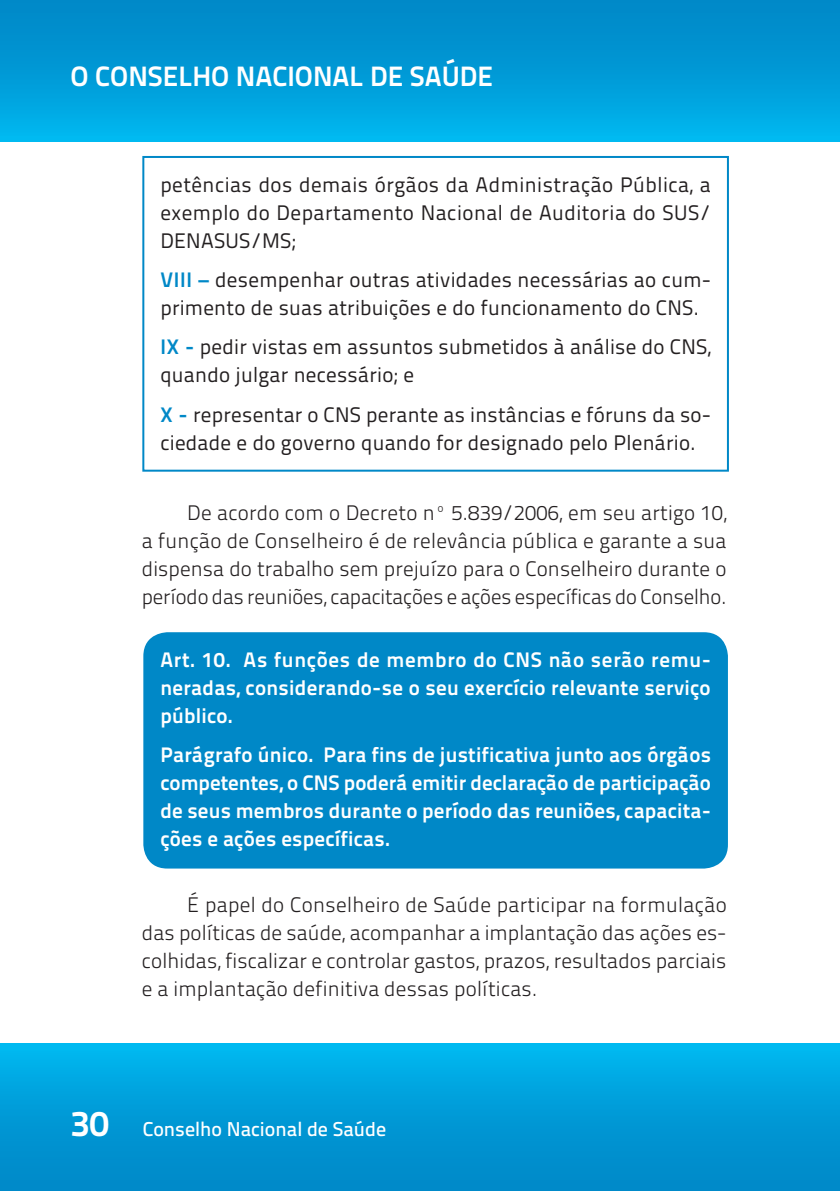
<style>
.page{position:relative;width:840px;height:1191px;background:#fff}
.page>*{position:absolute;margin:0;border:0;box-sizing:border-box;transform-origin:0 0}
.t1{font:700 28px "Titillium Text 22 L";color:#fff}
.texto_corrido{font:300 21px/28px "Titillium Text 22 L";color:#231f20;text-align:justify}
.texto_corrido-2{font:21px/28px "Titillium Text 22 L";letter-spacing:.01em;color:#231f20}
.texto_corrido-3{font:700 21px/28px "Titillium Text 22 L";letter-spacing:.01em;color:#fff;text-align:justify}
.t2{font:500 20px "Titillium Text 22 L";color:#fff}
.s1{font-weight:700;color:#0088c7}
.s2{font-weight:700;font-size:36px}
</style>
<div class="page">
<div style="left:0;top:0;width:839px;height:142px;background:linear-gradient(to bottom,#0083c3,#00b5ed)"></div>
<div style="left:0;top:1043px;width:839px;height:148px;background:linear-gradient(to bottom,#00b6ee,#0084c4)"></div>
<div style="left:142px;top:156px;width:586px;height:315px;border:2px solid #0088c7"></div>
<div style="left:143px;top:632px;width:584px;height:236px;background:#0088c7;border-radius:24px"></div>
<h1 class="t1" style="left:70px;top:54px;width:424px">O CONSELHO NACIONAL DE SAÚDE</h1>
<p class="texto_corrido-2" style="left:160px;top:169px;width:551px;text-align:justify">petências dos demais órgãos da Administração Pública, a exemplo do Departamento Nacional de Auditoria do SUS/ DENASUS/MS;</p>
<p class="texto_corrido-2" style="left:160px;top:264px;width:551px"><span class="s1">VIII –</span> desempenhar outras atividades necessárias ao cum&shy;primento de suas atribuições e do funcionamento do CNS.</p>
<p class="texto_corrido-2" style="left:160px;top:332px;width:552px"><span class="s1">IX -</span> pedir vistas em assuntos submetidos à análise do CNS, quando julgar necessário; e</p>
<p class="texto_corrido-2" style="left:160px;top:399px;width:551px"><span class="s1">X -</span> representar o CNS perante as instâncias e fóruns da so&shy;ciedade e do governo quando for designado pelo Plenário.</p>
<p class="texto_corrido" style="left:142px;top:498px;width:586px;text-indent:45px">De acordo com o Decreto nº 5.839/2006, em seu artigo 10, a função de Conselheiro é de relevância pública e garante a sua dispensa do trabalho sem prejuízo para o Conselheiro durante o período das reuniões, capacitações e ações específicas do Conselho.</p>
<p class="texto_corrido-3" style="left:160px;top:644px;width:551px">Art. 10. As funções de membro do CNS não serão remu&shy;neradas, considerando-se o seu exercício relevante serviço público.</p>
<p class="texto_corrido-3" style="left:160px;top:739px;width:552px">Parágrafo único. Para fins de justificativa junto aos órgãos competentes, o CNS poderá emitir declaração de participação de seus membros durante o período das reuniões, capacita&shy;ções e ações específicas.</p>
<p class="texto_corrido" style="left:142px;top:890px;width:586px;text-indent:45px">É papel do Conselheiro de Saúde participar na formulação das políticas de saúde, acompanhar a implantação das ações es&shy;colhidas, fiscalizar e controlar gastos, prazos, resultados parciais e a implantação definitiva dessas políticas.</p>
<p class="t2" style="left:70px;top:1114px;width:317px"><span class="s2">30</span> Conselho Nacional de Saúde</p>
</div>
